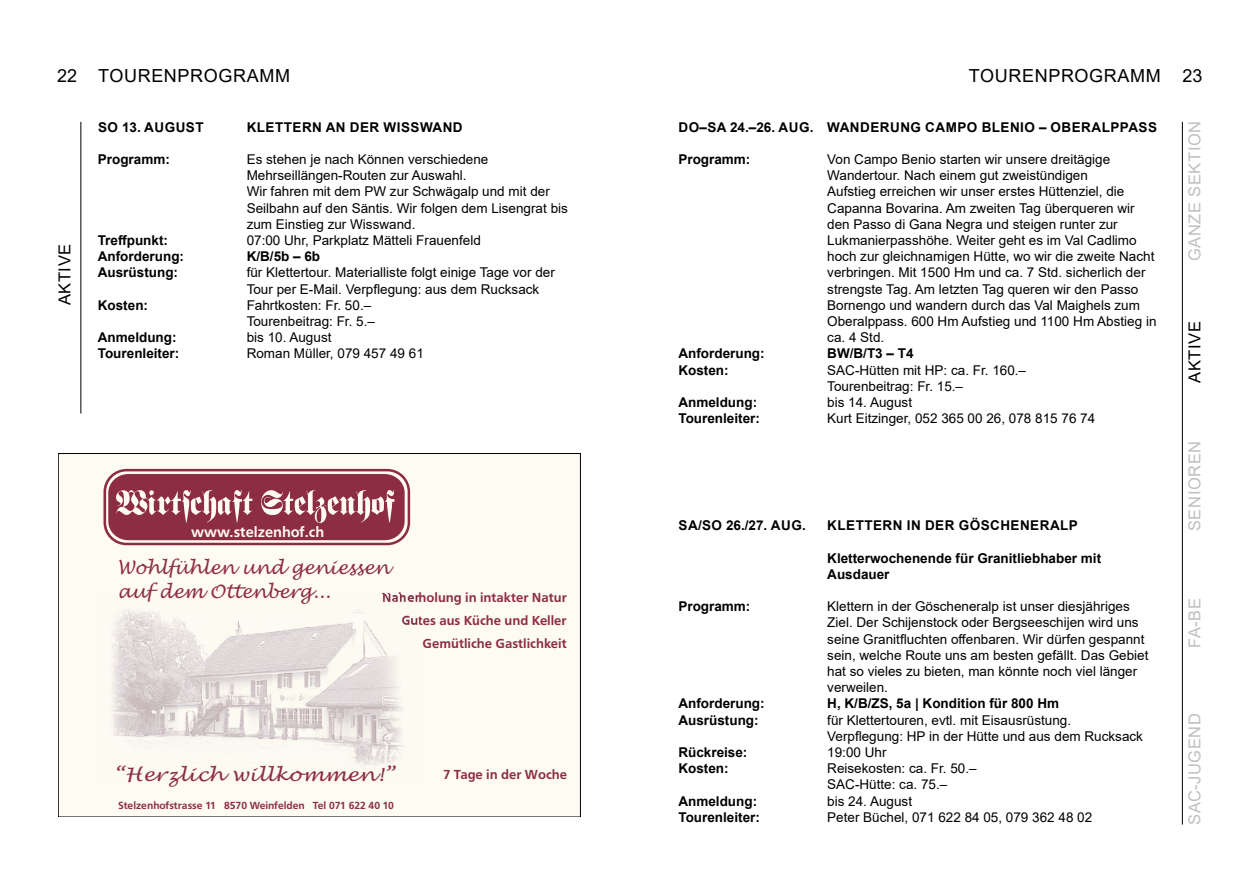
<style>
.page{position:relative;width:1259px;height:893px;background:#fff}
.page>*{position:absolute;margin:0;border:0;box-sizing:border-box;transform-origin:0 0}
.t1{font:18.3px/23.4px "Lucida Handwriting";color:#8d2d43}
.t2{font:18.15px "Lucida Handwriting";color:#8d2d43;scale:1.15 1}
.t3{font:18px "Arial";letter-spacing:.035em;color:#000}
.t4{font:16.5px "Arial";letter-spacing:.035em;color:#c0c0c0}
.t5{font:16.5px "Arial";letter-spacing:.035em;color:#000}
.t6{font:15.15px "Frutus T Med";color:#fefbf2}
.t7{font:13.65px/23.1px "Frutus T Med";color:#8d2d43;text-align:right}
.t8{font:13.5px/16.2px "Arial";color:#000}
.t9{font:700 13.5px/16.2px "Arial";color:#000}
.t10{font:700 13.5px "Arial";letter-spacing:.035em;color:#000}
.t11{font:10.65px "Frutus T Med";color:#8d2d43}
</style>
<div class="page">
<hr style="left:1182px;top:122px;width:1px;height:702px;background:#000">
<hr style="left:80px;top:122px;width:1px;height:292px;background:#000">
<div style="left:58px;top:453px;width:522px;height:364px;background:#fefbf2"></div>
<svg style="left:103px;top:469px;width:307px;height:76px"></svg>
<img style="left:112px;top:594px;width:306px;height:172px">
<h3 class="t3" style="left:57px;top:64px;width:234px">22 TOURENPROGRAMM</h3>
<p class="t10" style="left:98px;top:117px;width:107px">SO 13. AUGUST</p>
<p class="t10" style="left:247px;top:117px;width:217px">KLETTERN AN DER WISSWAND</p>
<p class="t9" style="left:98px;top:151px;width:74px">Programm:</p>
<p class="t8" style="left:247px;top:151px;width:323px">Es stehen je nach Können verschiedene Mehrseillängen-Routen zur Auswahl.<br>Wir fahren mit dem PW zur Schwägalp und mit der Seilbahn auf den Säntis. Wir folgen dem Lisengrat bis zum Einstieg zur Wisswand.</p>
<p class="t9" style="left:98px;top:232px;width:72px">Treffpunkt:</p>
<p class="t8" style="left:247px;top:232px;width:236px">07:00 Uhr, Parkplatz Mätteli Frauenfeld</p>
<p class="t9" style="left:98px;top:249px;width:88px">Anforderung:</p>
<p class="t9" style="left:247px;top:249px;width:75px">K/B/5b – 6b</p>
<p class="t9" style="left:98px;top:265px;width:82px">Ausrüstung:</p>
<p class="t8" style="left:247px;top:265px;width:310px">für Klettertour. Materialliste folgt einige Tage vor der<br>Tour per E-Mail. Verpflegung: aus dem Rucksack</p>
<p class="t9" style="left:98px;top:297px;width:52px">Kosten:</p>
<p class="t8" style="left:247px;top:297px;width:130px">Fahrtkosten: Fr. 50.–<br>Tourenbeitrag: Fr. 5.–</p>
<p class="t9" style="left:98px;top:330px;width:80px">Anmeldung:</p>
<p class="t8" style="left:247px;top:329px;width:86px">bis 10. August</p>
<p class="t9" style="left:98px;top:346px;width:83px">Tourenleiter:</p>
<p class="t8" style="left:247px;top:346px;width:179px">Roman Müller, 079 457 49 61</p>
<p class="t5" style="left:53px;top:305px;width:63px;rotate:-90deg">AKTIVE</p>
<p class="t6" style="left:191px;top:522px;width:134px">www.stelzenhof.ch</p>
<h1 class="t1" style="left:117px;top:558px;width:273px">Wohlfühlen und geniessen auf dem Ottenberg...</h1>
<p class="t7" style="left:381px;top:587px;width:187px">Naherholung in intakter Natur<br>Gutes aus Küche und Keller<br>Gemütliche Gastlichkeit</p>
<h2 class="t2" style="left:114px;top:763px;width:245px">“Herzlich willkommen!”</h2>
<p class="t11" style="left:118px;top:798px;width:277px">Stelzenhofstrasse 11 8570 Weinfelden Tel 071 622 40 10</p>
<p class="t7" style="left:443px;top:764px;width:125px">7 Tage in der Woche</p>
<h3 class="t3" style="left:969px;top:64px;width:193px">TOURENPROGRAMM</h3>
<p class="t10" style="left:678px;top:117px;width:480px">DO–SA 24.–26. AUG. WANDERUNG CAMPO BLENIO – OBERALPPASS</p>
<p class="t9" style="left:678px;top:151px;width:74px">Programm:</p>
<p class="t8" style="left:827px;top:151px;width:331px">Von Campo Benio starten wir unsere dreitägige Wandertour. Nach einem gut zweistündigen<br>Aufstieg erreichen wir unser erstes Hüttenziel, die Capanna Bovarina. Am zweiten Tag überqueren wir den Passo di Gana Negra und steigen runter zur Lukmanierpasshöhe. Weiter geht es im Val Cadlimo hoch zur gleichnamigen Hütte, wo wir die zweite Nacht verbringen. Mit 1500 Hm und ca. 7 Std. sicherlich der strengste Tag. Am letzten Tag queren wir den Passo Bornengo und wandern durch das Val Maighels zum Oberalppass. 600 Hm Aufstieg und 1100 Hm Abstieg in ca. 4 Std.</p>
<p class="t9" style="left:678px;top:346px;width:88px">Anforderung:</p>
<p class="t9" style="left:827px;top:346px;width:88px">BW/B/T3 – T4</p>
<p class="t9" style="left:678px;top:362px;width:52px">Kosten:</p>
<p class="t8" style="left:827px;top:362px;width:200px">SAC-Hütten mit HP: ca. Fr. 160.–<br>Tourenbeitrag: Fr. 15.–</p>
<p class="t9" style="left:678px;top:394px;width:80px">Anmeldung:</p>
<p class="t8" style="left:827px;top:394px;width:86px">bis 14. August</p>
<p class="t9" style="left:678px;top:411px;width:83px">Tourenleiter:</p>
<p class="t8" style="left:827px;top:410px;width:269px">Kurt Eitzinger, 052 365 00 26, 078 815 76 74</p>
<p class="t10" style="left:678px;top:516px;width:129px">SA/SO 26./27. AUG.</p>
<p class="t10" style="left:827px;top:516px;width:252px">KLETTERN IN DER GÖSCHENERALP</p>
<p class="t9" style="left:827px;top:550px;width:275px">Kletterwochenende für Granitliebhaber mit<br>Ausdauer</p>
<p class="t9" style="left:678px;top:598px;width:74px">Programm:</p>
<p class="t8" style="left:827px;top:598px;width:323px">Klettern in der Göscheneralp ist unser diesjähriges Ziel. Der Schijenstock oder Bergseeschijen wird uns seine Granitfluchten offenbaren. Wir dürfen gespannt sein, welche Route uns am besten gefällt. Das Gebiet hat so vieles zu bieten, man könnte noch viel länger verweilen.</p>
<p class="t9" style="left:678px;top:696px;width:88px">Anforderung:</p>
<p class="t9" style="left:827px;top:696px;width:233px">H, K/B/ZS, 5a | Kondition für 800 Hm</p>
<p class="t9" style="left:678px;top:712px;width:82px">Ausrüstung:</p>
<p class="t8" style="left:827px;top:712px;width:317px">für Klettertouren, evtl. mit Eisausrüstung.<br>Verpflegung: HP in der Hütte und aus dem Rucksack</p>
<p class="t9" style="left:678px;top:744px;width:71px">Rückreise:</p>
<p class="t8" style="left:827px;top:744px;width:61px">19:00 Uhr</p>
<p class="t9" style="left:678px;top:760px;width:52px">Kosten:</p>
<p class="t8" style="left:827px;top:760px;width:151px">Reisekosten: ca. Fr. 50.–<br>SAC-Hütte: ca. 75.–</p>
<p class="t9" style="left:678px;top:793px;width:80px">Anmeldung:</p>
<p class="t8" style="left:827px;top:793px;width:86px">bis 24. August</p>
<p class="t9" style="left:678px;top:809px;width:83px">Tourenleiter:</p>
<p class="t8" style="left:827px;top:809px;width:266px">Peter Büchel, 071 622 84 05, 079 362 48 02</p>
<h3 class="t3" style="left:1182px;top:64px;width:22px">23</h3>
<p class="t4" style="left:1183px;top:261px;width:142px;rotate:-90deg">GANZE SEKTION</p>
<p class="t5" style="left:1183px;top:383px;width:63px;rotate:-90deg">AKTIVE</p>
<p class="t4" style="left:1183px;top:531px;width:92px;rotate:-90deg">SENIOREN</p>
<p class="t4" style="left:1183px;top:648px;width:51px;rotate:-90deg">FA-BE</p>
<p class="t4" style="left:1183px;top:825px;width:113px;rotate:-90deg">SAC-JUGEND</p>
</div>
